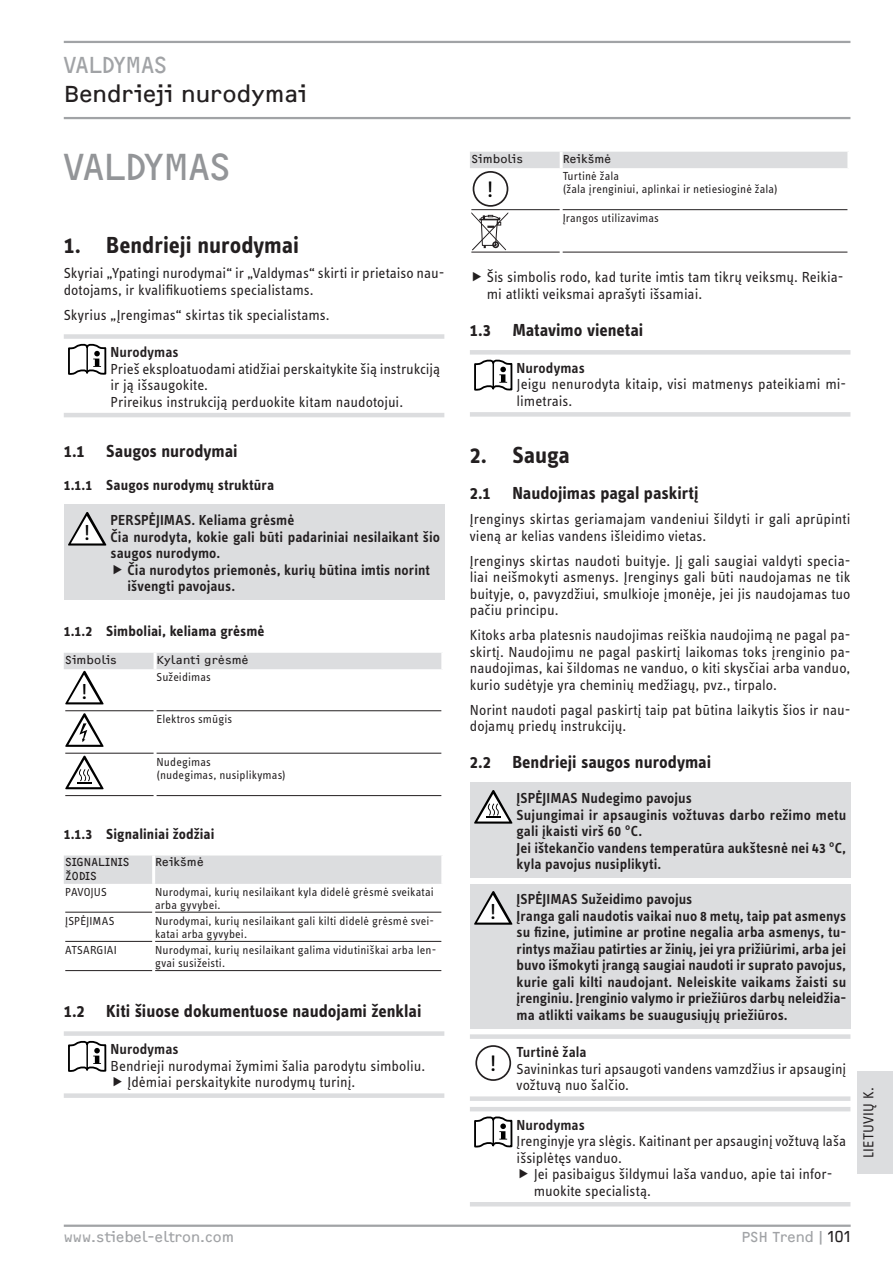
<style>
.page{position:relative;width:893px;height:1263px;background:#fff}
.page>*{position:absolute;margin:0;border:0;box-sizing:border-box;transform-origin:0 0}
.t1{font:39px "F2 FOCR Bczyk Com";letter-spacing:-.015em;color:#939598}
.t2{font:700 24px "STE Info Text";color:#231f20}
.t3{font:24px "F2 FOCR Bczyk Com";letter-spacing:-.005em;color:#231f20}
.t4{font:24px "F2 FOCR Bczyk Com";letter-spacing:-.01em;color:#a1a3a6}
.t5{font:23.25px "STE Info Text";color:#000}
.t6{font:22.5px "STE Info Text";color:#000}
.t7{font:700 18px "STE Info Text";color:#231f20}
.t8{font:15px/16.5px "STE Info Text";color:#231f20}
.t9{font:600 15px/16.5px "STE Info Text";letter-spacing:.005em;color:#231f20}
.t10{font:700 15px "STE Info Text";letter-spacing:.005em;color:#231f20}
.t11{font:15px "F2 FOCR Bczyk Com";color:#a1a3a6}
.t12{font:15px "STE Info Text";letter-spacing:.02em;color:#231f20}
.t13{font:12px/13.2px "STE Info Text";letter-spacing:.01em;color:#231f20}
.t14{font:12px/13.2px "F2 FOCR Bczyk Com";letter-spacing:.01em;color:#231f20}
.s1{color:#231f20}
</style>
<div class="page">
<hr style="left:64px;top:41px;width:786px;height:2px;background:#a1a3a6">
<hr style="left:64px;top:117px;width:786px;height:2px;background:#a1a3a6">
<hr style="left:64px;top:1224px;width:787px;height:3px;background:#a1a3a6">
<div style="left:857px;top:1072px;width:36px;height:102px;background:#dcdddf"></div>
<div style="left:64px;top:334px;width:380px;height:5px;background:#dcdddf"></div>
<hr style="left:64px;top:413px;width:380px;height:4px;background:#dcdddf">
<svg style="left:68px;top:344px;width:38px;height:31px"></svg>
<hr style="left:86px;top:347px;width:2px;height:25px;background:#000">
<div style="left:64px;top:505px;width:380px;height:95px;background:#dcdddf"></div>
<svg style="left:68px;top:512px;width:38px;height:34px"></svg>
<hr style="left:65px;top:710px;width:89px;height:1px;background:#231f20">
<hr style="left:157px;top:710px;width:284px;height:1px;background:#231f20">
<hr style="left:65px;top:753px;width:89px;height:1px;background:#231f20">
<hr style="left:157px;top:753px;width:284px;height:1px;background:#231f20">
<hr style="left:65px;top:795px;width:89px;height:1px;background:#231f20">
<hr style="left:157px;top:795px;width:284px;height:1px;background:#231f20">
<div style="left:64px;top:855px;width:377px;height:29px;background:#dcdddf"></div>
<hr style="left:152px;top:855px;width:3px;height:29px;background:#fff">
<hr style="left:65px;top:912px;width:87px;height:1px;background:#231f20">
<hr style="left:155px;top:912px;width:286px;height:1px;background:#231f20">
<hr style="left:65px;top:941px;width:87px;height:1px;background:#231f20">
<hr style="left:155px;top:941px;width:286px;height:1px;background:#231f20">
<hr style="left:65px;top:970px;width:87px;height:1px;background:#231f20">
<hr style="left:155px;top:970px;width:286px;height:1px;background:#231f20">
<div style="left:64px;top:1031px;width:380px;height:5px;background:#dcdddf"></div>
<div style="left:64px;top:1093px;width:380px;height:5px;background:#dcdddf"></div>
<svg style="left:68px;top:1041px;width:38px;height:31px"></svg>
<hr style="left:86px;top:1044px;width:2px;height:25px;background:#000">
<div style="left:470px;top:152px;width:377px;height:16px;background:#dcdddf"></div>
<hr style="left:560px;top:152px;width:3px;height:16px;background:#fff">
<hr style="left:471px;top:209px;width:89px;height:1px;background:#231f20">
<hr style="left:563px;top:209px;width:284px;height:1px;background:#231f20">
<hr style="left:471px;top:252px;width:89px;height:1px;background:#231f20">
<hr style="left:563px;top:252px;width:284px;height:1px;background:#231f20">
<div style="left:470px;top:350px;width:380px;height:5px;background:#dcdddf"></div>
<div style="left:470px;top:412px;width:380px;height:5px;background:#dcdddf"></div>
<svg style="left:474px;top:360px;width:38px;height:31px"></svg>
<div style="left:470px;top:783px;width:380px;height:95px;background:#dcdddf"></div>
<svg style="left:474px;top:790px;width:38px;height:34px"></svg>
<div style="left:470px;top:884px;width:380px;height:144px;background:#dcdddf"></div>
<svg style="left:474px;top:891px;width:38px;height:34px"></svg>
<div style="left:470px;top:1034px;width:380px;height:5px;background:#dcdddf"></div>
<div style="left:470px;top:1096px;width:380px;height:5px;background:#dcdddf"></div>
<div style="left:475px;top:1045px;width:36px;height:36px;border:2px solid #231f20;border-radius:50%"></div>
<hr style="left:470px;top:1107px;width:380px;height:4px;background:#dcdddf">
<hr style="left:470px;top:1202px;width:380px;height:4px;background:#dcdddf">
<svg style="left:474px;top:1116px;width:38px;height:31px"></svg>
<svg style="left:64px;top:653px;width:378px;height:51px"></svg>
<svg style="left:65px;top:713px;width:39px;height:34px"></svg>
<svg style="left:65px;top:756px;width:39px;height:33px"></svg>
<div style="left:473px;top:171px;width:35px;height:36px;border:2px solid #231f20;border-radius:50%"></div>
<svg style="left:471px;top:212px;width:37px;height:38px"></svg>
<h2 class="t4" style="left:64px;top:51px;width:105px">VALDYMAS</h2>
<h2 class="t3" style="left:64px;top:80px;width:245px">Bendrieji nurodymai</h2>
<h1 class="t1" style="left:64px;top:145px;width:168px">VALDYMAS</h1>
<h2 class="t2" style="left:64px;top:231px;width:237px">1. Bendrieji nurodymai</h2>
<p class="t8" style="left:64px;top:265px;width:382px">Skyriai „Ypatingi nurodymai“ ir „Valdymas“ skirti ir prietaiso nau&shy;dotojams, ir kvalifikuotiems specialistams.</p>
<p class="t8" style="left:64px;top:306px;width:267px">Skyrius „Įrengimas“ skirtas tik specialistams.</p>
<p class="t9" style="left:111px;top:344px;width:70px">Nurodymas</p>
<p class="t8" style="left:111px;top:360px;width:331px">Prieš eksploatuodami atidžiai perskaitykite šią instrukciją ir ją išsaugokite.<br>Prireikus instrukciją perduokite kitam naudotojui.</p>
<p class="t7" style="left:64px;top:440px;width:175px">1.1 Saugos nurodymai</p>
<p class="t10" style="left:64px;top:476px;width:212px">1.1.1 Saugos nurodymų struktūra</p>
<h3 class="t6" style="left:84px;top:520px;width:8px">!</h3>
<p class="t9" style="left:111px;top:512px;width:331px">PERSPĖJIMAS. Keliama grėsmė<br>Čia nurodyta, kokie gali būti padariniai nesilaikant šio saugos nurodymo.</p>
<p class="t9" style="left:128px;top:561px;width:304px">Čia nurodytos priemonės, kurių būtina imtis norint išvengti pavojaus.</p>
<p class="t10" style="left:64px;top:622px;width:202px">1.1.2 Simboliai, keliama grėsmė</p>
<p class="t14" style="left:65px;top:653px;width:53px">Simbolis</p>
<p class="t14" style="left:157px;top:653px;width:93px">Kylanti grėsmė</p>
<p class="t13" style="left:157px;top:670px;width:56px">Sužeidimas</p>
<p class="t13" style="left:157px;top:713px;width:77px">Elektros smūgis</p>
<p class="t13" style="left:157px;top:755px;width:131px">Nudegimas<br>(nudegimas, nusiplikymas)</p>
<h3 class="t6" style="left:81px;top:679px;width:8px">!</h3>
<p class="t10" style="left:64px;top:825px;width:152px">1.1.3 Signaliniai žodžiai</p>
<p class="t14" style="left:65px;top:856px;width:66px">SIGNALINIS<br>ŽODIS</p>
<p class="t14" style="left:155px;top:856px;width:50px">Reikšmė</p>
<p class="t13" style="left:65px;top:885px;width:43px">PAVOJUS</p>
<p class="t13" style="left:155px;top:885px;width:280px">Nurodymai, kurių nesilaikant kyla didelė grėsmė sveikatai arba gyvybei.</p>
<p class="t13" style="left:65px;top:914px;width:51px">ĮSPĖJIMAS</p>
<p class="t13" style="left:155px;top:914px;width:280px">Nurodymai, kurių nesilaikant gali kilti didelė grėsmė svei&shy;katai arba gyvybei.</p>
<p class="t13" style="left:65px;top:943px;width:53px">ATSARGIAI</p>
<p class="t13" style="left:155px;top:943px;width:283px">Nurodymai, kurių nesilaikant galima vidutiniškai arba len&shy;gvai susižeisti.</p>
<p class="t7" style="left:64px;top:1000px;width:359px">1.2 Kiti šiuose dokumentuose naudojami ženklai</p>
<p class="t9" style="left:111px;top:1041px;width:70px">Nurodymas</p>
<p class="t8" style="left:128px;top:1057px;width:299px;text-indent:-17px">Bendrieji nurodymai žymimi šalia parodytu simboliu.<br>Įdėmiai perskaitykite nurodymų turinį.</p>
<p class="t14" style="left:471px;top:152px;width:53px">Simbolis</p>
<p class="t14" style="left:563px;top:152px;width:50px">Reikšmė</p>
<p class="t13" style="left:563px;top:169px;width:217px">Turtinė žala<br>(žala įrenginiui, aplinkai ir netiesioginė žala)</p>
<p class="t13" style="left:563px;top:212px;width:98px">Įrangos utilizavimas</p>
<h3 class="t5" style="left:487px;top:176px;width:8px">!</h3>
<p class="t8" style="left:487px;top:269px;width:358px">Šis simbolis rodo, kad turite imtis tam tikrų veiksmų. Reikia&shy;mi atlikti veiksmai aprašyti išsamiai.</p>
<p class="t7" style="left:470px;top:319px;width:175px">1.3 Matavimo vienetai</p>
<p class="t9" style="left:517px;top:360px;width:70px">Nurodymas</p>
<p class="t8" style="left:517px;top:376px;width:331px">Jeigu nenurodyta kitaip, visi matmenys pateikiami mi&shy;limetrais.</p>
<h2 class="t2" style="left:470px;top:441px;width:102px">2. Sauga</h2>
<p class="t7" style="left:470px;top:483px;width:230px">2.1 Naudojimas pagal paskirtį</p>
<p class="t8" style="left:470px;top:511px;width:382px">Įrenginys skirtas geriamajam vandeniui šildyti ir gali aprūpinti vieną ar kelias vandens išleidimo vietas.</p>
<p class="t8" style="left:470px;top:553px;width:382px;text-align:justify">Įrenginys skirtas naudoti buityje. Jį gali saugiai valdyti specia&shy;liai neišmokyti asmenys. Įrenginys gali būti naudojamas ne tik buityje, o, pavyzdžiui, smulkioje įmonėje, jei jis naudojamas tuo pačiu principu.</p>
<p class="t8" style="left:470px;top:627px;width:382px;text-align:justify">Kitoks arba platesnis naudojimas reiškia naudojimą ne pagal pa&shy;skirtį. Naudojimu ne pagal paskirtį laikomas toks įrenginio pa&shy;naudojimas, kai šildomas ne vanduo, o kiti skysčiai arba vanduo, kurio sudėtyje yra cheminių medžiagų, pvz., tirpalo.</p>
<p class="t8" style="left:470px;top:702px;width:382px">Norint naudoti pagal paskirtį taip pat būtina laikytis šios ir nau&shy;dojamų priedų instrukcijų.</p>
<p class="t7" style="left:470px;top:752px;width:243px">2.2 Bendrieji saugos nurodymai</p>
<p class="t9" style="left:517px;top:790px;width:331px">ĮSPĖJIMAS Nudegimo pavojus<br>Sujungimai ir apsauginis vožtuvas darbo režimo metu gali įkaisti virš 60 °C.<br>Jei ištekančio vandens temperatūra aukštesnė nei 43 °C, kyla pavojus nusiplikyti.</p>
<h3 class="t6" style="left:490px;top:899px;width:8px">!</h3>
<p class="t9" style="left:517px;top:891px;width:331px">ĮSPĖJIMAS Sužeidimo pavojus<br>Įranga gali naudotis vaikai nuo 8 metų, taip pat asmenys su fizine, jutimine ar protine negalia arba asmenys, tu&shy;rintys mažiau patirties ar žinių, jei yra prižiūrimi, arba jei buvo išmokyti įrangą saugiai naudoti ir suprato pavojus, kurie gali kilti naudojant. Neleiskite vaikams žaisti su įrenginiu. Įrenginio valymo ir priežiūros darbų neleidžia&shy;ma atlikti vaikams be suaugusiųjų priežiūros.</p>
<h3 class="t5" style="left:490px;top:1050px;width:8px">!</h3>
<p class="t9" style="left:517px;top:1044px;width:72px">Turtinė žala</p>
<p class="t8" style="left:517px;top:1060px;width:331px">Savininkas turi apsaugoti vandens vamzdžius ir apsauginį vožtuvą nuo šalčio.</p>
<p class="t9" style="left:517px;top:1116px;width:70px">Nurodymas</p>
<p class="t8" style="left:517px;top:1133px;width:331px">Įrenginyje yra slėgis. Kaitinant per apsauginį vožtuvą laša išsiplėtęs vanduo.</p>
<p class="t8" style="left:534px;top:1166px;width:300px">Jei pasibaigus šildymui laša vanduo, apie tai infor&shy;muokite specialistą.</p>
<p class="t11" style="left:64px;top:1228px;width:172px">www.stiebel-eltron.com</p>
<p class="t11" style="left:741px;top:1228px;width:111px">PSH Trend|<span class="s1">101</span></p>
<p class="t12" style="left:860px;top:1158px;width:72px;rotate:-90deg">LIETUVIŲ K.</p>
</div>
